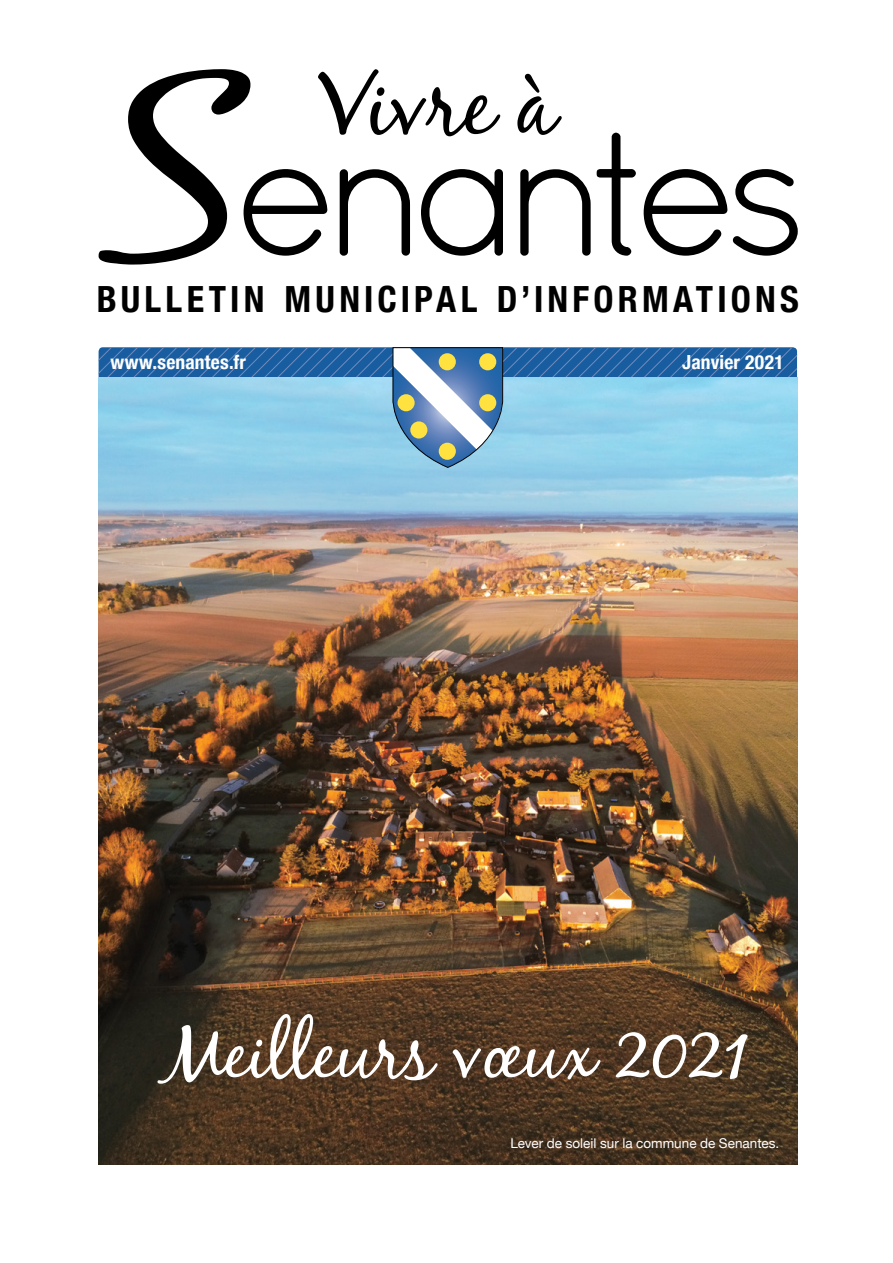
<style>
.page{position:relative;width:893px;height:1263px;background:#fff}
.page>*{position:absolute;margin:0;border:0;box-sizing:border-box;transform-origin:0 0}
.t1{font:75px "Black Jack";color:#fff}
.t2{font:700 condensed 36.15px "Helvetica Neue";letter-spacing:.115em;color:#000}
.t3{font:700 condensed 19.5px "Helvetica Neue";letter-spacing:.02em;color:#fff}
.t4{font:13.5px "Helvetica Neue";color:#fff}
</style>
<div class="page">
<img style="left:99px;top:468px;width:698px;height:696px">
<svg style="left:99px;top:347px;width:698px;height:121px;background:#7ab4d5"></svg>
<svg style="left:99px;top:69px;width:151px;height:196px"></svg>
<svg style="left:244px;top:133px;width:554px;height:123px"></svg>
<svg style="left:318px;top:69px;width:244px;height:67px"></svg>
<h2 class="t2" style="left:97px;top:269px;width:704px">Bulletin municipal d’informations</h2>
<h3 class="t3" style="left:111px;top:346px;width:137px">www.senantes.fr</h3>
<h3 class="t3" style="left:682px;top:346px;width:103px">Janvier 2021</h3>
<h1 class="t1" style="left:163px;top:1006px;width:589px">Meilleurs vœux 2021</h1>
<p class="t4" style="left:510px;top:1134px;width:270px">Lever de soleil sur la commune de Senantes.</p>
</div>
